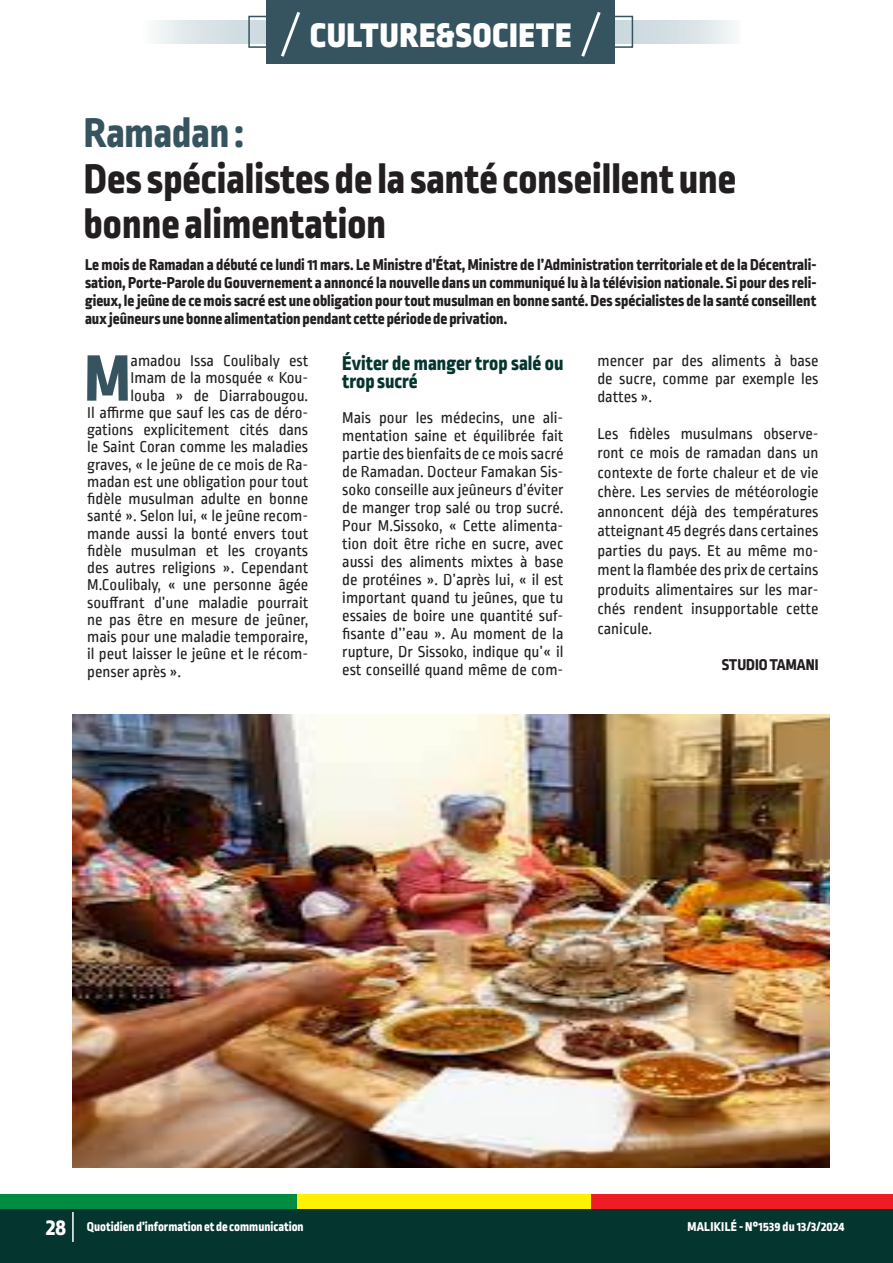
<style>
.page{position:relative;width:893px;height:1263px;background:#fff}
.page>*{position:absolute;margin:0;border:0;box-sizing:border-box;transform-origin:0 0}
.t1{font:800 69.15px "Ropa Sans Pro";color:#365460}
.t2{font:800 43.5px/45px "Ropa Sans Pro";color:#231f20}
.t3{font:800 43.5px "Ropa Sans Pro";color:#365460}
.t4{font:900 36px "Ropa Sans Pro";letter-spacing:.03em;color:#fff}
.t5{font:800 21px/18px "Ropa Sans Pro";color:#05352f}
.t6{font:16.5px/18px "Ropa Sans PTT";color:#231f20;text-align:justify}
.t7{font:800 16.5px/18px "Ropa Sans Pro";color:#231f20;text-align:justify}
.t8{font:800 13.5px "Ropa Sans Pro";color:#fff}
.t9{font:800 13.5px "Ropa Sans Pro";letter-spacing:.02em;color:#fff}
.s1{font-size:24px}
</style>
<div class="page">
<div style="left:0;top:1195px;width:297px;height:17px;background:#008b43"></div>
<div style="left:297px;top:1195px;width:297px;height:17px;background:#fff101"></div>
<div style="left:592px;top:1195px;width:301px;height:17px;background:#ee1d23"></div>
<div style="left:0;top:1209px;width:893px;height:54px;background:#05352f"></div>
<hr style="left:72px;top:1212px;width:2px;height:30px;background:#fff">
<svg style="left:155px;top:20px;width:579px;height:23px;background:#dae3e7"></svg>
<div style="left:248px;top:16px;width:385px;height:32px;border:2px solid #365460"></div>
<div style="left:266px;top:0;width:349px;height:64px;background:#365460"></div>
<svg style="left:281px;top:11px;width:19px;height:46px"></svg>
<svg style="left:581px;top:12px;width:20px;height:45px"></svg>
<img style="left:72px;top:714px;width:757px;height:453px">
<p class="t4" style="left:310px;top:13px;width:263px">CULTURE&amp;SOCIETE</p>
<p class="t3" style="left:84px;top:108px;width:161px">Ramadan :</p>
<p class="t2" style="left:84px;top:158px;width:654px">Des spécialistes de la santé conseillent une bonne alimentation</p>
<p class="t7" style="left:85px;top:257px;width:733px">Le mois de Ramadan a débuté ce lundi 11 mars. Le Ministre d’État, Ministre de l’Administration territoriale et de la Décentrali&shy;sation, Porte-Parole du Gouvernement a annoncé la nouvelle dans un communiqué lu à la télévision nationale. Si pour des reli&shy;gieux, le jeûne de ce mois sacré est une obligation pour tout musulman en bonne santé. Des spécialistes de la santé conseillent aux jeûneurs une bonne alimentation pendant cette période de privation.</p>
<p class="t1" style="left:84px;top:338px;width:48px">M</p>
<p class="t6" style="left:131px;top:353px;width:179px">amadou Issa Coulibaly est</p>
<p class="t6" style="left:131px;top:370px;width:179px">Imam de la mosquée « Kou-</p>
<p class="t6" style="left:131px;top:387px;width:179px">louba » de Diarrabougou.</p>
<p class="t6" style="left:87px;top:405px;width:223px">Il affirme que sauf les cas de déro-</p>
<p class="t6" style="left:87px;top:422px;width:223px">gations explicitement cités dans</p>
<p class="t6" style="left:87px;top:439px;width:223px">le Saint Coran comme les maladies</p>
<p class="t6" style="left:87px;top:456px;width:223px">graves, « le jeûne de ce mois de Ra-</p>
<p class="t6" style="left:87px;top:474px;width:223px">madan est une obligation pour tout</p>
<p class="t6" style="left:87px;top:491px;width:223px">fidèle musulman adulte en bonne</p>
<p class="t6" style="left:87px;top:508px;width:223px">santé ». Selon lui, « le jeûne recom-</p>
<p class="t6" style="left:87px;top:525px;width:223px">mande aussi la bonté envers tout</p>
<p class="t6" style="left:87px;top:543px;width:223px">fidèle musulman et les croyants</p>
<p class="t6" style="left:87px;top:560px;width:223px">des autres religions ». Cependant</p>
<p class="t6" style="left:87px;top:577px;width:223px">M.Coulibaly, « une personne âgée</p>
<p class="t6" style="left:87px;top:594px;width:223px">souffrant d’une maladie pourrait</p>
<p class="t6" style="left:87px;top:612px;width:223px">ne pas être en mesure de jeûner,</p>
<p class="t6" style="left:87px;top:629px;width:223px">mais pour une maladie temporaire,</p>
<p class="t6" style="left:87px;top:646px;width:223px">il peut laisser le jeûne et le récom-</p>
<p class="t6" style="left:87px;top:663px;width:96px">penser après ».</p>
<p class="t5" style="left:342px;top:355px;width:223px">Éviter de manger trop salé ou trop sucré</p>
<p class="t6" style="left:342px;top:409px;width:223px">Mais pour les médecins, une ali&shy;mentation saine et équilibrée fait partie des bienfaits de ce mois sacré de Ramadan. Docteur Famakan Sis&shy;soko conseille aux jeûneurs d’éviter de manger trop salé ou trop sucré.<br>Pour M.Sissoko, « Cette alimenta&shy;tion doit être riche en sucre, avec aussi des aliments mixtes à base de protéines ». D’après lui, « il est important quand tu jeûnes, que tu essaies de boire une quantité suf&shy;fisante d’’eau ». Au moment de la rupture, Dr Sissoko, indique qu’« il est conseillé quand même de com-</p>
<p class="t6" style="left:597px;top:353px;width:223px">mencer par des aliments à base de sucre, comme par exemple les dattes ».</p>
<p class="t6" style="left:597px;top:425px;width:223px;line-height:19.5px">Les fidèles musulmans observe&shy;ront ce mois de ramadan dans un contexte de forte chaleur et de vie chère. Les servies de météorologie annoncent déjà des températures atteignant 45 degrés dans certaines parties du pays. Et au même mo&shy;ment la flambée des prix de certains produits alimentaires sur les mar&shy;chés rendent insupportable cette canicule.</p>
<p class="t7" style="left:722px;top:657px;width:98px">STUDIO TAMANI</p>
<p class="t8" style="left:46px;top:1219px;width:259px"><span class="s1">28</span> Quotidien d’information et de communication</p>
<p class="t9" style="left:687px;top:1219px;width:159px">MALIKILÉ - N°1539 du 13/3/2024</p>
</div>
